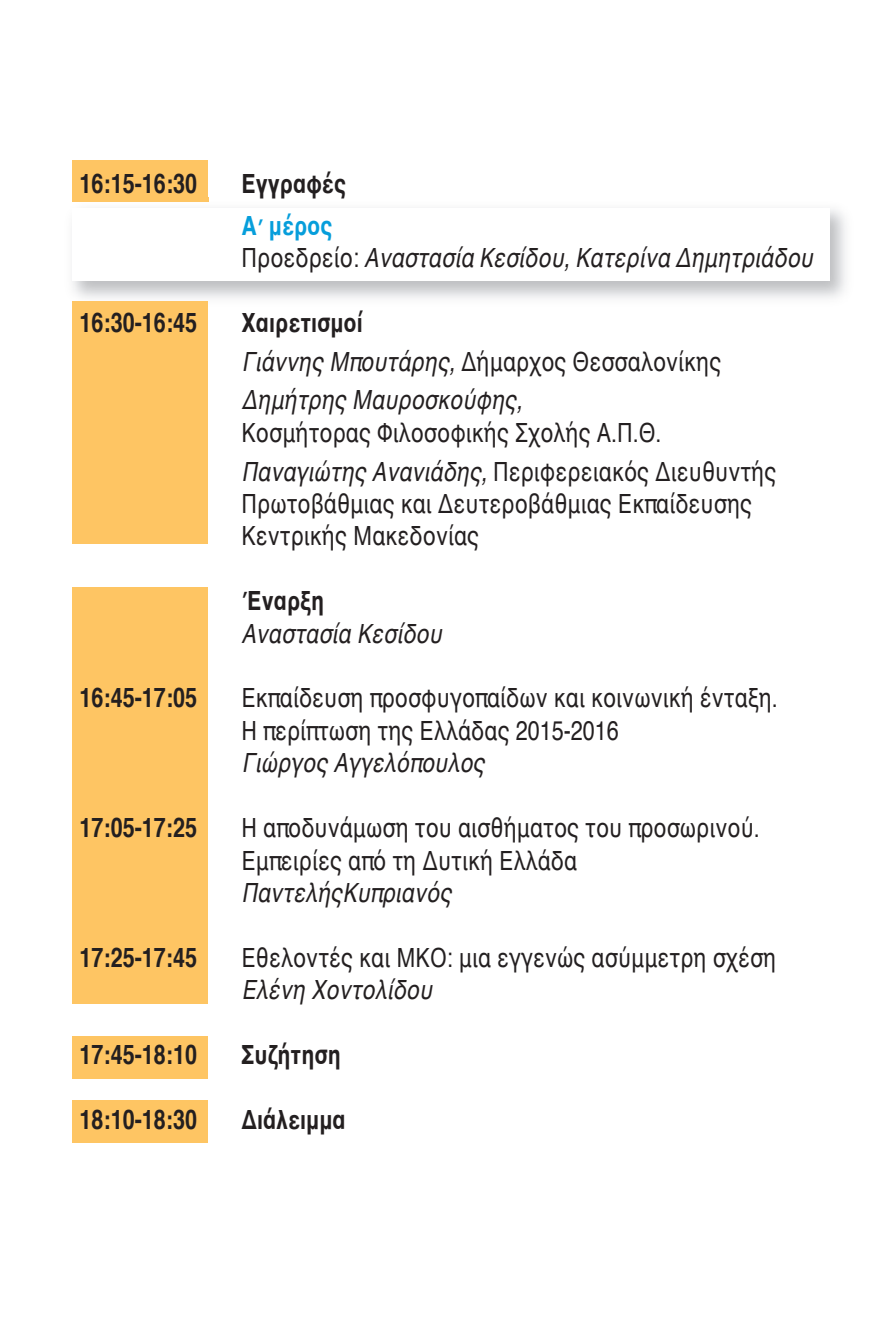
<style>
.page{position:relative;width:893px;height:1340px;background:#fff}
.page>*{position:absolute;margin:0;border:0;box-sizing:border-box;transform-origin:0 0}
.t1{font:27px/32.4px "Helvetica";color:#231f20;scale:.8 1}
.t2{font:italic 27px/38.7px "Helvetica";color:#231f20;scale:.8 1}
.t3{font:700 27px "Helvetica";color:#231f20;scale:.8 1}
.s1{font-weight:700;font-style:normal;color:#069edb}
.s2{font-style:normal}
.s3{font-weight:700;font-style:normal}
.s4{font-style:italic}
</style>
<div class="page">
<div style="left:72px;top:160px;width:136px;height:41px;background:#fec563"></div>
<img style="left:72px;top:198px;width:773px;height:100px">
<img style="left:72px;top:198px;width:136px;height:3px">
<div style="left:72px;top:208px;width:757px;height:73px;background:#fff"></div>
<div style="left:72px;top:301px;width:136px;height:243px;background:#fec563"></div>
<div style="left:72px;top:587px;width:136px;height:416px;background:#fec563"></div>
<div style="left:72px;top:1035px;width:136px;height:43px;background:#fec563"></div>
<div style="left:72px;top:1100px;width:136px;height:42px;background:#fec563"></div>
<p class="t3" style="left:80px;top:172px;width:149px">16:15-16:30</p>
<p class="t3" style="left:242px;top:172px;width:132px">Εγγραφές</p>
<p class="t2" style="left:242px;top:211px;width:716px;line-height:32.4px"><span class="s1">Α΄ μέρος<br></span><span class="s2">Προεδρείο:</span> Αναστασία Κεσίδου, Κατερίνα Δημητριάδου</p>
<p class="t3" style="left:80px;top:311px;width:149px">16:30-16:45</p>
<p class="t2" style="left:242px;top:305px;width:601px"><span class="s3">Χαιρετισμοί<br></span>Γιάννης Μπουτάρης, <span class="s2">Δήμαρχος Θεσσαλονίκης<br></span>Δημήτρης Μαυροσκούφης,</p>
<p class="t1" style="left:242px;top:415px;width:670px;line-height:38.7px">Κοσμήτορας Φιλοσοφικής Σχολής Α.Π.Θ.<br><span class="s4">Παναγιώτης Ανανιάδης,</span> Περιφερειακός Διευθυντής</p>
<p class="t1" style="left:242px;top:489px;width:640px">Πρωτοβάθμιας και Δευτεροβάθμιας Εκπαίδευσης<br>Κεντρικής Μακεδονίας</p>
<p class="t3" style="left:242px;top:589px;width:105px">Έναρξη</p>
<p class="t2" style="left:242px;top:616px;width:252px">Αναστασία Κεσίδου</p>
<p class="t3" style="left:80px;top:686px;width:149px">16:45-17:05</p>
<p class="t1" style="left:242px;top:684px;width:672px">Εκπαίδευση προσφυγοπαίδων και κοινωνική ένταξη.<br>Η περίπτωση της Ελλάδας 2015-2016</p>
<p class="t2" style="left:242px;top:745px;width:305px">Γιώργος Αγγελόπουλος</p>
<p class="t3" style="left:80px;top:816px;width:149px">17:05-17:25</p>
<p class="t1" style="left:241px;top:813px;width:649px">Η αποδυνάμωση του αισθήματος του προσωρινού.<br>Εμπειρίες από τη Δυτική Ελλάδα</p>
<p class="t2" style="left:241px;top:875px;width:264px">ΠαντελήςΚυπριανός</p>
<p class="t3" style="left:79px;top:946px;width:149px">17:25-17:45</p>
<p class="t1" style="left:241px;top:943px;width:670px">Εθελοντές και ΜΚΟ: μια εγγενώς ασύμμετρη σχέση</p>
<p class="t2" style="left:241px;top:972px;width:240px">Ελένη Χοντολίδου</p>
<p class="t3" style="left:79px;top:1043px;width:149px">17:45-18:10</p>
<p class="t3" style="left:241px;top:1043px;width:126px">Συζήτηση</p>
<p class="t3" style="left:79px;top:1108px;width:149px">18:10-18:30</p>
<p class="t3" style="left:241px;top:1108px;width:132px">Διάλειμμα</p>
</div>
